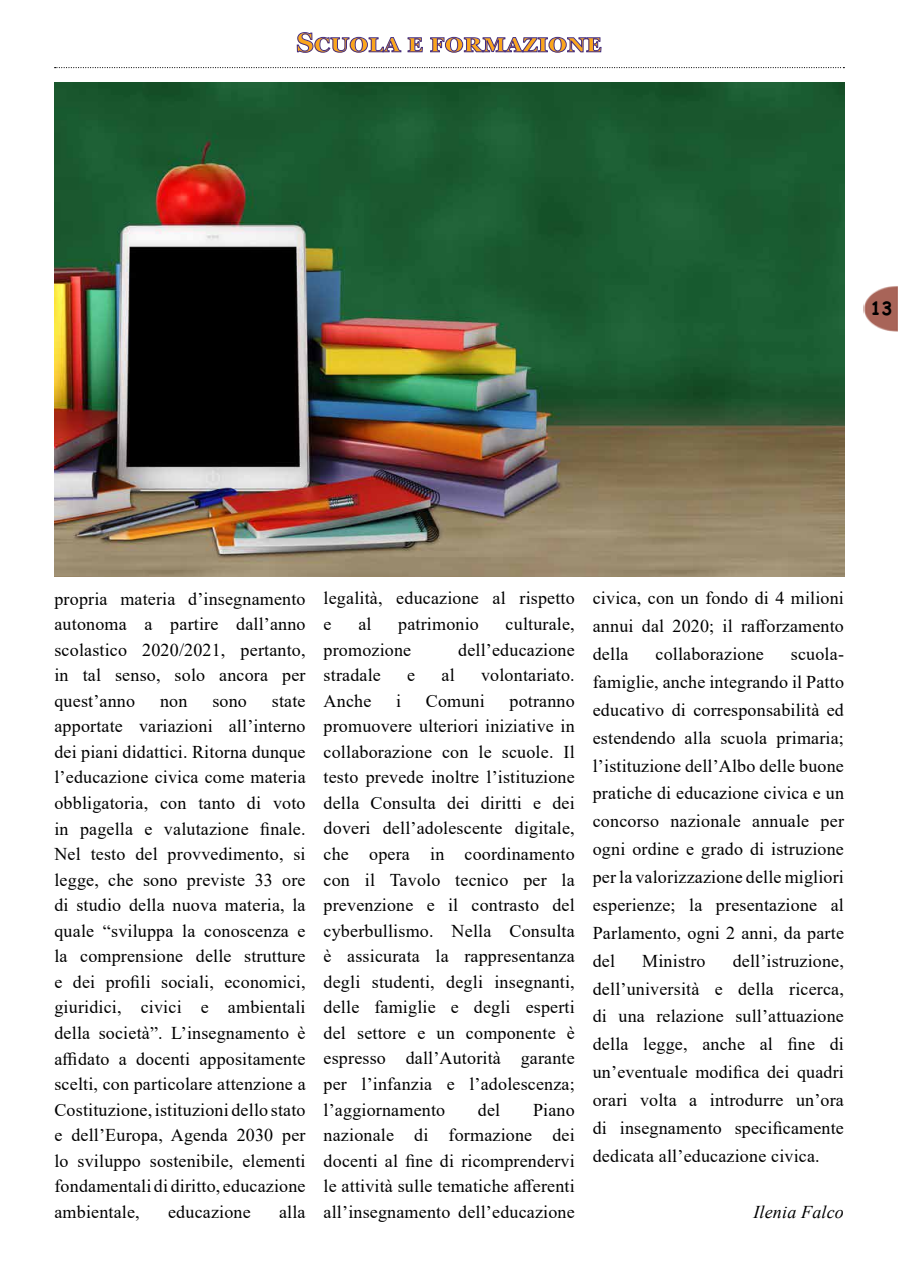
<style>
.page{position:relative;width:898px;height:1272px;background:#fff}
.page>*{position:absolute;margin:0;border:0;box-sizing:border-box;transform-origin:0 0}
.t1{font:700 27px "Georgia";letter-spacing:.03em;color:#fba61c}
.t2{font:18px/25.5px "Times New Roman";letter-spacing:.01em;color:#000;text-align:justify}
.t3{font:italic 18px "Times New Roman";letter-spacing:.01em;color:#000}
.t4{font:700 18px "Comic Sans MS";color:#000}
</style>
<div class="page">
<img style="left:863px;top:286px;width:34px;height:46px">
<svg style="left:55px;top:67px;width:789px;height:1px"></svg>
<svg style="left:296px;top:32px;width:105px;height:21px"></svg>
<svg style="left:407px;top:37px;width:16px;height:16px"></svg>
<svg style="left:430px;top:36px;width:171px;height:17px"></svg>
<img style="left:54px;top:82px;width:790px;height:494px">
<h1 class="t1" style="left:296px;top:25px;width:306px">Scuola e formazione</h1>
<p class="t4" style="left:870px;top:295px;width:23px">13</p>
<p class="t2" style="left:54px;top:585px;width:252px">propria materia d’insegnamento autonoma a partire dall’anno scolastico 2020/2021, pertanto, in tal senso, solo ancora per quest’anno</p>
<p class="t2" style="left:54px;top:687px;width:252px;text-indent:217px">state apportate variazioni all’interno dei piani didattici. Ritorna dunque l’educazione civica come materia obbligatoria, con tanto di voto in pagella e valutazione finale.<br>Nel testo del provvedimento, si legge, che sono previste 33 ore di studio della nuova materia, la quale “sviluppa la conoscenza e la comprensione delle strutture e dei profili sociali, economici, giuridici, civici e ambientali della società”. L’insegnamento è affidato a docenti appositamente scelti, con particolare attenzione a Costituzione, istituzioni dello stato e dell’Europa, Agenda 2030 per lo sviluppo sostenibile, elementi fondamentali di diritto, educazione ambientale,</p>
<p class="t2" style="left:160px;top:687px;width:29px">non</p>
<p class="t2" style="left:212px;top:687px;width:36px">sono</p>
<p class="t2" style="left:168px;top:1198px;width:84px">educazione</p>
<p class="t2" style="left:279px;top:1198px;width:28px">alla</p>
<p class="t2" style="left:323px;top:585px;width:252px">legalità, educazione al rispetto e</p>
<p class="t2" style="left:358px;top:610px;width:15px">al</p>
<p class="t2" style="left:398px;top:610px;width:82px">patrimonio</p>
<p class="t2" style="left:505px;top:610px;width:71px">culturale,</p>
<p class="t2" style="left:323px;top:636px;width:89px">promozione</p>
<p class="t2" style="left:458px;top:636px;width:118px">dell’educazione</p>
<p class="t2" style="left:323px;top:661px;width:59px">stradale</p>
<p class="t2" style="left:407px;top:661px;width:9px">e</p>
<p class="t2" style="left:441px;top:661px;width:15px">al</p>
<p class="t2" style="left:481px;top:661px;width:95px">volontariato.</p>
<p class="t2" style="left:323px;top:687px;width:49px">Anche</p>
<p class="t2" style="left:396px;top:687px;width:7px">i</p>
<p class="t2" style="left:425px;top:687px;width:60px">Comuni</p>
<p class="t2" style="left:323px;top:687px;width:252px;text-indent:186px">potranno promuovere ulteriori iniziative in collaborazione con le scuole. Il testo prevede inoltre l’istituzione della Consulta dei diritti e dei doveri dell’adolescente digitale, che opera in coordinamento con il Tavolo tecnico per la prevenzione e il contrasto del cyberbullismo. Nella Consulta è assicurata la rappresentanza degli studenti, degli insegnanti, delle famiglie e degli esperti del settore e un componente è espresso dall’Autorità garante per l’infanzia e l’adolescenza; l’aggiornamento</p>
<p class="t2" style="left:323px;top:1096px;width:252px;text-indent:209px">Piano nazionale di formazione dei docenti al fine di ricomprendervi le attività sulle tematiche afferenti all’insegnamento dell’educazione</p>
<p class="t2" style="left:478px;top:1096px;width:24px">del</p>
<p class="t2" style="left:592px;top:583px;width:252px;line-height:27.9px">civica, con un fondo di 4 milioni annui dal 2020; il rafforzamento della</p>
<p class="t2" style="left:592px;top:639px;width:252px;line-height:27.9px;text-indent:198px">scuola&shy;famiglie, anche integrando il Patto educativo di corresponsabilità ed estendendo alla scuola primaria; l’istituzione dell’Albo delle buone pratiche di educazione civica e un concorso nazionale annuale per ogni ordine e grado di istruzione per la valorizzazione delle migliori esperienze; la presentazione al Parlamento, ogni 2 anni, da parte del</p>
<p class="t2" style="left:655px;top:640px;width:110px">collaborazione</p>
<p class="t2" style="left:592px;top:946px;width:252px;line-height:27.9px;text-indent:140px">dell’istruzione, dell’università e della ricerca, di una relazione sull’attuazione della legge, anche al fine di un’eventuale modifica dei quadri orari volta a introdurre un’ora di insegnamento specificamente dedicata all’educazione civica.</p>
<p class="t2" style="left:642px;top:947px;width:65px">Ministro</p>
<p class="t3" style="left:753px;top:1199px;width:92px">Ilenia Falco</p>
</div>
